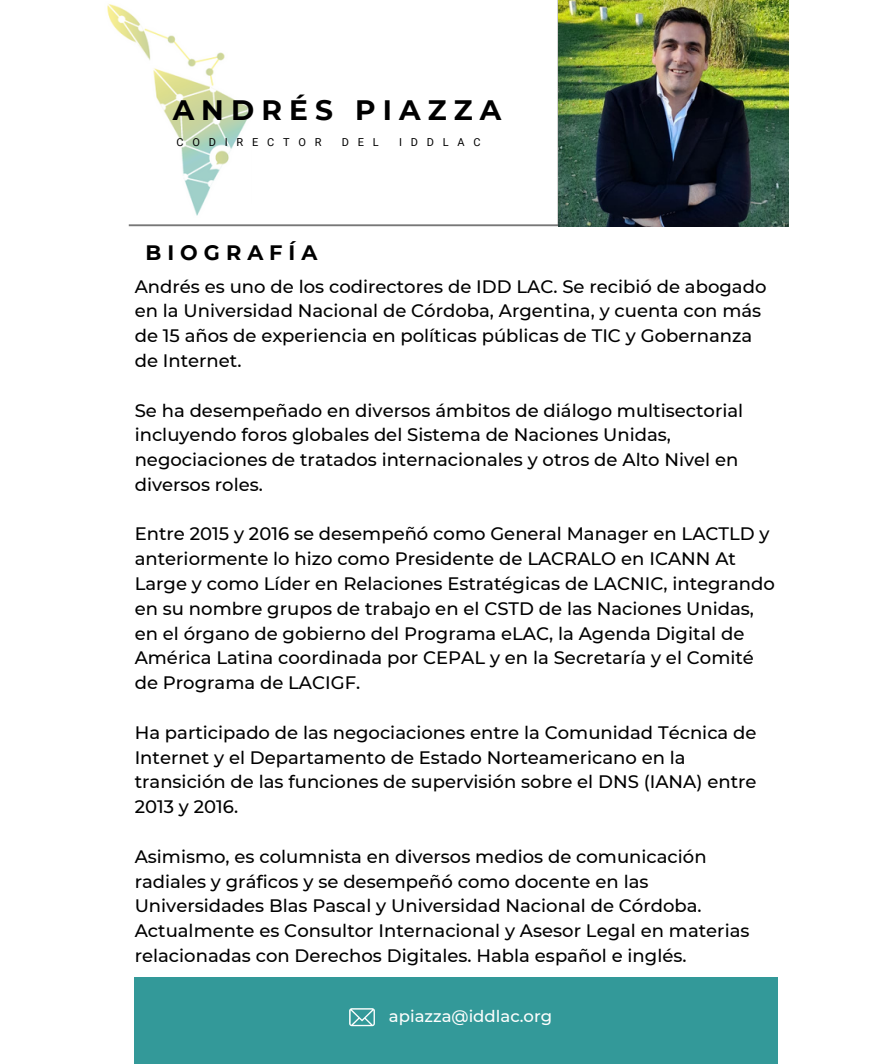
<style>
.page{position:relative;width:894px;height:1064px;background:#fff}
.page>*{position:absolute;margin:0;border:0;box-sizing:border-box;transform-origin:0 0}
.t1{font:700 28.05px "Montserrat";letter-spacing:.255em;color:#000}
.t2{font:700 20.85px "Montserrat";letter-spacing:.29em;color:#000}
.t3{font:500 18px/24.8px "Montserrat";color:#000}
.t4{font:500 16.5px "Montserrat";color:#fdfefd}
.t5{font:10.95px "Roboto";letter-spacing:.8em;color:#000}
</style>
<div class="page">
<img style="left:107px;top:3px;width:144px;height:224px">
<div style="left:102px;top:136px;width:72px;height:72px;background:#fff"></div>
<svg style="left:129px;top:0;width:429px;height:226px"></svg>
<div style="left:135px;top:976px;width:643px;height:87px;background:#399"></div>
<svg style="left:349px;top:1008px;width:26px;height:17px"></svg>
<img style="left:558px;top:0;width:230px;height:226px">
<p class="t1" style="left:173px;top:93px;width:330px">ANDRÉS PIAZZA</p>
<p class="t5" style="left:176px;top:136px;width:146px">CODIRECTOR</p>
<p class="t5" style="left:342px;top:136px;width:38px">DEL</p>
<p class="t5" style="left:399px;top:136px;width:83px">IDDLAC</p>
<p class="t2" style="left:145px;top:240px;width:173px">BIOGRAFÍA</p>
<p class="t3" style="left:135px;top:273px;width:633px">Andrés es uno de los codirectores de IDD LAC. Se recibió de abogado en la Universidad Nacional de Córdoba, Argentina, y cuenta con más de 15 años de experiencia en políticas públicas de TIC y Gobernanza de Internet.</p>
<p class="t3" style="left:135px;top:397px;width:610px">Se ha desempeñado en diversos ámbitos de diálogo multisectorial incluyendo foros globales del Sistema de Naciones Unidas, negociaciones de tratados internacionales y otros de Alto Nivel en diversos roles.</p>
<p class="t3" style="left:135px;top:521px;width:641px">Entre 2015 y 2016 se desempeñó como General Manager en LACTLD y anteriormente lo hizo como Presidente de LACRALO en ICANN At Large y como Líder en Relaciones Estratégicas de LACNIC, integrando en su nombre grupos de trabajo en el CSTD de las Naciones Unidas, en el órgano de gobierno del Programa eLAC, la Agenda Digital de América Latina coordinada por CEPAL y en la Secretaría y el Comité de Programa de LACIGF.</p>
<p class="t3" style="left:135px;top:719px;width:623px">Ha participado de las negociaciones entre la Comunidad Técnica de Internet y el Departamento de Estado Norteamericano en la transición de las funciones de supervisión sobre el DNS (IANA) entre 2013 y 2016.</p>
<p class="t3" style="left:135px;top:843px;width:573px">Asimismo, es columnista en diversos medios de comunicación radiales y gráficos y se desempeñó como docente en las<br>Universidades Blas Pascal y Universidad Nacional de Córdoba.</p>
<p class="t3" style="left:135px;top:918px;width:616px">Actualmente es Consultor Internacional y Asesor Legal en materias relacionadas con Derechos Digitales. Habla español e inglés.</p>
<p class="t4" style="left:389px;top:1006px;width:165px">apiazza@iddlac.org</p>
</div>
